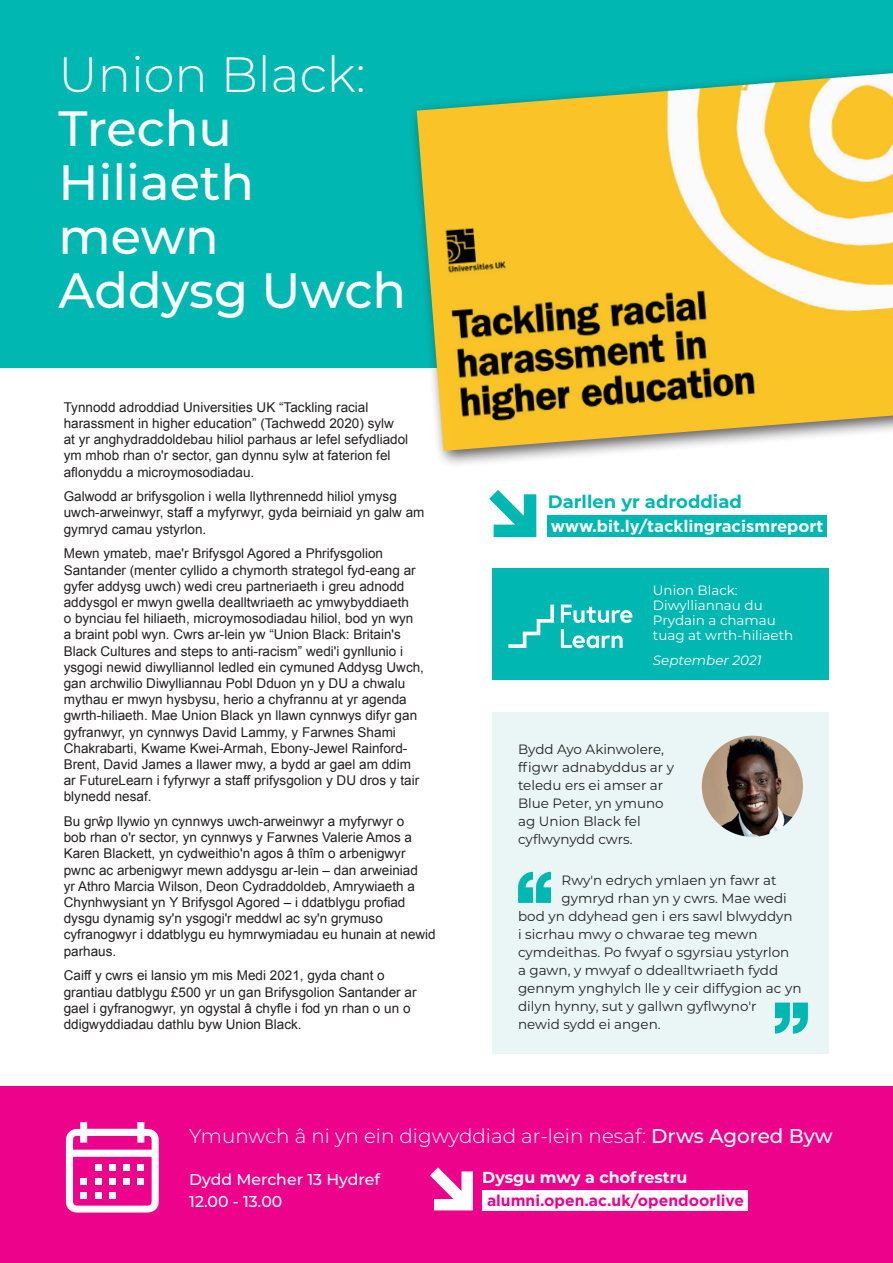
<style>
.page{position:relative;width:893px;height:1263px;background:#fff}
.page>*{position:absolute;margin:0;border:0;box-sizing:border-box;transform-origin:0 0}
.t1{font:500 49.5px/54px "Montserrat";color:#fff}
.t2{font:300 49.5px "Montserrat";color:#fff}
.t3{font:300 19.95px "Montserrat";color:#fff}
.t4{font:700 18px "Montserrat";color:#00b7b1}
.t5{font:700 16.65px "Gotham";color:#fff}
.t6{font:700 15.9px "Montserrat";color:#fff}
.t7{font:500 15.75px/21.6px "Montserrat";color:#fff}
.t8{font:700 15.6px "Gotham";color:#ed028c}
.t9{font:13.5px/16.2px "Arial";color:#231f20}
.t10{font:13.5px/18px "Montserrat";color:#231f20}
.t11{font:13.5px/15px "Montserrat";color:#fff}
.t12{font:italic 13.5px "Montserrat";color:#fff}
.s1{font-weight:500}
</style>
<div class="page">
<div style="left:0;top:0;width:893px;height:368px;background:#00b7b1"></div>
<div style="left:548px;top:515px;width:279px;height:22px;background:#00b7b1"></div>
<svg style="left:489px;top:490px;width:47px;height:47px"></svg>
<div style="left:492px;top:568px;width:337px;height:111px;background:#00b7b1"></div>
<svg style="left:508px;top:604px;width:46px;height:44px"></svg>
<svg style="left:561px;top:605px;width:71px;height:44px"></svg>
<div style="left:492px;top:712px;width:337px;height:341px;background:#e9f6f5"></div>
<img style="left:702px;top:736px;width:101px;height:101px;border-radius:51px">
<svg style="left:775px;top:1002px;width:33px;height:32px"></svg>
<svg style="left:518px;top:872px;width:33px;height:31px"></svg>
<div style="left:409px;top:56px;width:484px;height:412px;background:#231f20;opacity:.75"></div>
<img style="left:417px;top:73px;width:476px;height:378px">
<div style="left:0;top:1086px;width:893px;height:177px;background:#ed028c"></div>
<div style="left:482px;top:1190px;width:266px;height:20px;background:#fff"></div>
<svg style="left:430px;top:1167px;width:43px;height:43px"></svg>
<svg style="left:66px;top:1122px;width:93px;height:90px"></svg>
<div style="left:109px;top:1192px;width:7px;height:6px;background:#fff"></div>
<div style="left:123px;top:1178px;width:7px;height:6px;background:#fff"></div>
<div style="left:123px;top:1164px;width:7px;height:6px;background:#fff"></div>
<div style="left:109px;top:1178px;width:7px;height:6px;background:#fff"></div>
<div style="left:109px;top:1164px;width:7px;height:6px;background:#fff"></div>
<h1 class="t2" style="left:58px;top:40px;width:309px">Union Black:</h1>
<h1 class="t1" style="left:58px;top:99px;width:349px">Trechu<br>Hiliaeth mewn<br>Addysg Uwch</h1>
<p class="t9" style="left:64px;top:399px;width:346px">Tynnodd adroddiad Universities UK “Tackling racial harassment in higher education” (Tachwedd 2020) sylw at yr anghydraddoldebau hiliol parhaus ar lefel sefydliadol ym mhob rhan o'r sector, gan dynnu sylw at faterion fel aflonyddu a microymosodiadau.</p>
<p class="t9" style="left:64px;top:488px;width:362px">Galwodd ar brifysgolion i wella llythrennedd hiliol ymysg uwch-arweinwyr, staff a myfyrwyr, gyda beirniaid yn galw am gymryd camau ystyrlon.</p>
<p class="t9" style="left:64px;top:546px;width:362px">Mewn ymateb, mae'r Brifysgol Agored a Phrifysgolion Santander (menter cyllido a chymorth strategol fyd-eang ar gyfer addysg uwch) wedi creu partneriaeth i greu adnodd addysgol er mwyn gwella dealltwriaeth ac ymwybyddiaeth<br>o bynciau fel hiliaeth, microymosodiadau hiliol, bod yn wyn a braint pobl wyn. Cwrs ar-lein yw “Union Black: Britain's Black Cultures and steps to anti-racism” wedi'i gynllunio i ysgogi newid diwylliannol ledled ein cymuned Addysg Uwch, gan archwilio Diwylliannau Pobl Dduon yn y DU a chwalu mythau er mwyn hysbysu, herio a chyfrannu at yr agenda gwrth-hiliaeth. Mae Union Black yn llawn cynnwys difyr gan gyfranwyr, yn cynnwys David Lammy, y Farwnes Shami Chakrabarti, Kwame Kwei-Armah, Ebony-Jewel Rainford-Brent, David James a llawer mwy, a bydd ar gael am ddim ar FutureLearn i fyfyrwyr a staff prifysgolion y DU dros y tair blynedd nesaf.</p>
<p class="t9" style="left:64px;top:813px;width:373px">Bu grŵp llywio yn cynnwys uwch-arweinwyr a myfyrwyr o<br>bob rhan o'r sector, yn cynnwys y Farwnes Valerie Amos a Karen Blackett, yn cydweithio'n agos â thîm o arbenigwyr pwnc ac arbenigwyr mewn addysgu ar-lein – dan arweiniad<br>yr Athro Marcia Wilson, Deon Cydraddoldeb, Amrywiaeth a Chynhwysiant yn Y Brifysgol Agored – i ddatblygu profiad dysgu dynamig sy'n ysgogi'r meddwl ac sy'n grymuso cyfranogwyr i ddatblygu eu hymrwymiadau eu hunain at newid parhaus.</p>
<p class="t9" style="left:64px;top:968px;width:354px">Caiff y cwrs ei lansio ym mis Medi 2021, gyda chant o grantiau datblygu £500 yr un gan Brifysgolion Santander ar gael i gyfranogwyr, yn ogystal â chyfle i fod yn rhan o un o ddigwyddiadau dathlu byw Union Black.</p>
<h3 class="t4" style="left:548px;top:489px;width:196px">Darllen yr adroddiad</h3>
<p class="t5" style="left:551px;top:515px;width:274px">www.bit.ly/tacklingracismreport</p>
<p class="t11" style="left:653px;top:582px;width:142px">Union Black:<br>Diwylliannau du<br>Prydain a chamau tuag at wrth-hiliaeth</p>
<p class="t12" style="left:653px;top:651px;width:110px">September 2021</p>
<p class="t10" style="left:518px;top:740px;width:158px">Bydd Ayo Akinwolere, ffigwr adnabyddus ar y teledu ers ei amser ar<br>Blue Peter, yn ymuno ag Union Black fel cyflwynydd cwrs.</p>
<p class="t10" style="left:562px;top:870px;width:217px">Rwy'n edrych ymlaen yn fawr at</p>
<p class="t10" style="left:562px;top:888px;width:227px">gymryd rhan yn y cwrs. Mae wedi</p>
<p class="t10" style="left:518px;top:906px;width:276px">bod yn ddyhead gen i ers sawl blwyddyn</p>
<p class="t10" style="left:518px;top:924px;width:241px">i sicrhau mwy o chwarae teg mewn</p>
<p class="t10" style="left:518px;top:942px;width:273px">cymdeithas. Po fwyaf o sgyrsiau ystyrlon</p>
<p class="t10" style="left:518px;top:960px;width:262px">a gawn, y mwyaf o ddealltwriaeth fydd</p>
<p class="t10" style="left:518px;top:978px;width:285px">gennym ynghylch lle y ceir diffygion ac yn</p>
<p class="t10" style="left:518px;top:996px;width:240px">dilyn hynny, sut y gallwn gyflwyno'r</p>
<p class="t10" style="left:518px;top:1014px;width:144px">newid sydd ei angen.</p>
<h2 class="t3" style="left:189px;top:1122px;width:645px">Ymunwch â ni yn ein digwyddiad ar-lein nesaf: <span class="s1">Drws Agored Byw</span></h2>
<p class="t7" style="left:189px;top:1168px;width:192px">Dydd Mercher 13 Hydref<br>12.00 - 13.00</p>
<p class="t6" style="left:482px;top:1166px;width:207px">Dysgu mwy a chofrestru</p>
<p class="t8" style="left:487px;top:1190px;width:258px">alumni.open.ac.uk/opendoorlive</p>
</div>
